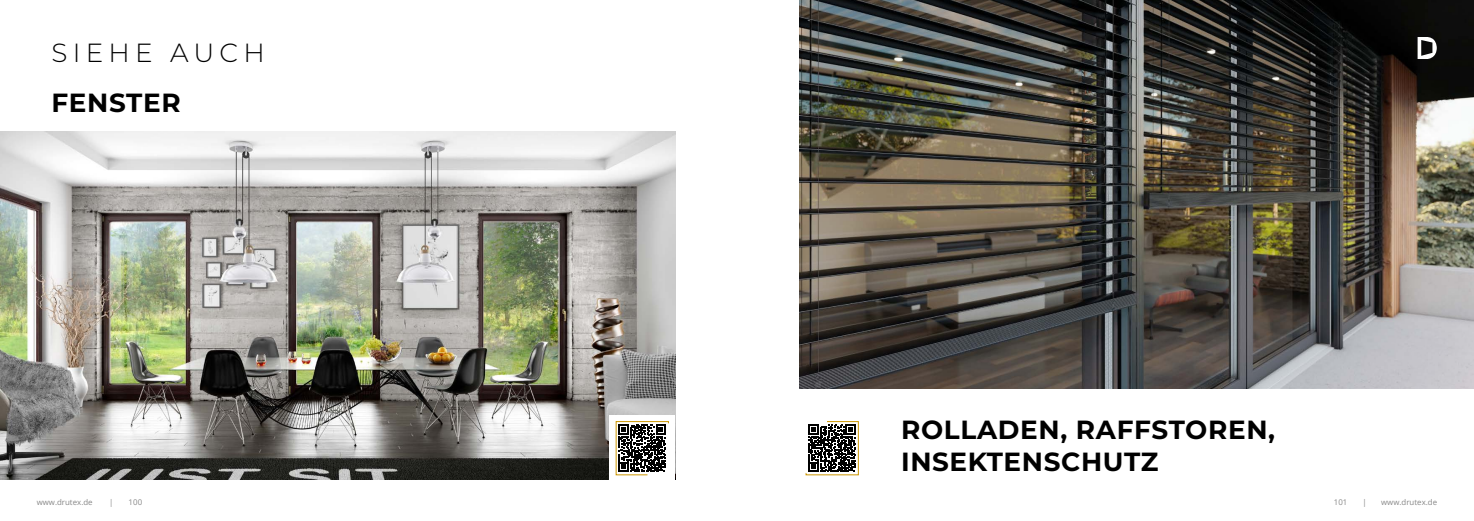
<style>
.page{position:relative;width:1474px;height:521px;background:#fff}
.page>*{position:absolute;margin:0;border:0;box-sizing:border-box;transform-origin:0 0}
.t1{font:700 26.25px/31.5px "Montserrat";letter-spacing:.025em;color:#000}
.t2{font:300 26.25px "Montserrat";letter-spacing:.2em;color:#000}
.t3{font:7.88px "Open Sans";color:#878787}
</style>
<div class="page">
<svg style="left:805px;top:421px;width:54px;height:54px"></svg>
<img style="left:799px;top:0;width:674px;height:388px">
<img style="left:0;top:132px;width:675px;height:347px">
<div style="left:610px;top:416px;width:65px;height:65px;background:#fff"></div>
<svg style="left:615px;top:421px;width:54px;height:54px"></svg>
<svg style="left:1417px;top:37px;width:19px;height:22px"></svg>
<p class="t2" style="left:52px;top:35px;width:215px">SIEHE AUCH</p>
<p class="t1" style="left:52px;top:86px;width:131px">FENSTER</p>
<p class="t1" style="left:901px;top:413px;width:375px">ROLLADEN, RAFFSTOREN,<br>INSEKTENSCHUTZ</p>
<p class="t3" style="left:37px;top:497px;width:57px">www.drutex.de</p>
<p class="t3" style="left:109px;top:497px;width:6px">|</p>
<p class="t3" style="left:129px;top:497px;width:15px">100</p>
<p class="t3" style="left:1333px;top:497px;width:15px">101</p>
<p class="t3" style="left:1362px;top:497px;width:6px">|</p>
<p class="t3" style="left:1381px;top:497px;width:57px">www.drutex.de</p>
</div>
